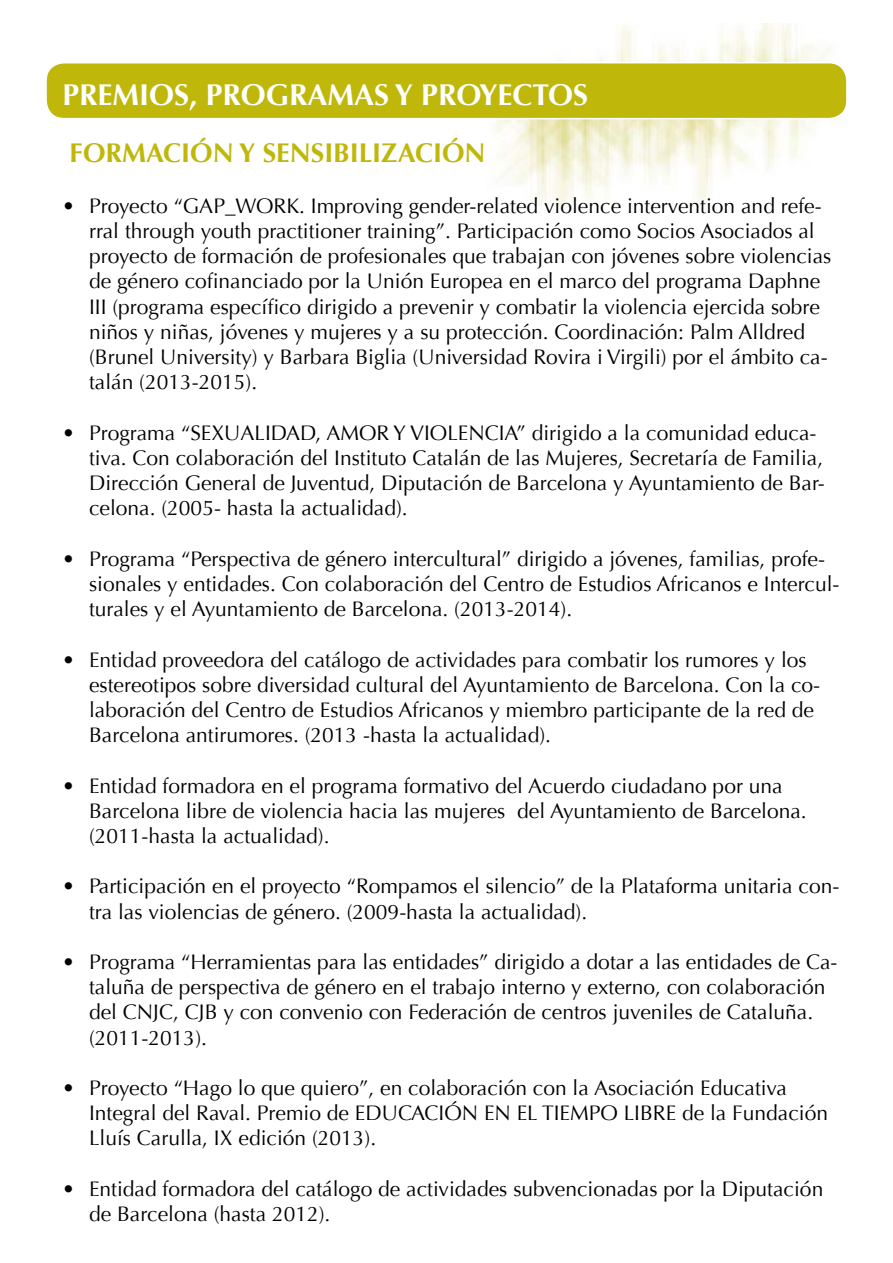
<style>
.page{position:relative;width:893px;height:1263px;background:#fff}
.page>*{position:absolute;margin:0;border:0;box-sizing:border-box;transform-origin:0 0}
.t1{font:700 30px "Optima";color:#fff}
.t2{font:700 27px "Optima";color:#bfb70a}
.t3{font:21px/25.2px "Optima";color:#000}
</style>
<div class="page">
<img style="left:492px;top:112px;width:352px;height:94px">
<div style="left:46px;top:63px;width:801px;height:56px;background:#bfb70a;border-radius:18px"></div>
<div style="left:45px;top:62px;width:803px;height:57px;border:2px solid #fff;border-radius:18px"></div>
<h1 class="t1" style="left:62px;top:77px;width:20px">PREM</h1>
<h1 class="t1" style="left:139px;top:77px;width:88px">IOS, PROGRAMAS</h1>
<h1 class="t1" style="left:395px;top:77px;width:46px">Y PROYE</h1>
<h1 class="t1" style="left:512px;top:77px;width:39px">CTOS</h1>
<p class="t2" style="left:70px;top:138px;width:417px">FORMACIÓN Y SENSI BI LIZACIÓN</p>
<p class="t3" style="left:89px;top:193px;width:744px;text-indent:-27px">• Proyecto “GAP_WORK. Improving gender-related violence intervention and refe&shy;rral through youth practitioner training”. Participación como Socios Asociados al proyecto de formación de profesionales que trabajan con jóvenes sobre violencias de género cofinanciado por la Unión Europea en el marco del programa Daphne III (programa específico dirigido a prevenir y combatir la violencia ejercida sobre niños y niñas, jóvenes y mujeres y a su protección. Coordinación: Palm Alldred (Brunel University) y Barbara Biglia (Universidad Rovira i Virgili) por el ámbito ca&shy;talán (2013-2015).</p>
<p class="t3" style="left:89px;top:420px;width:737px;text-indent:-27px">• Programa “SEXUALIDAD, AMOR Y VIOLENCIA” dirigido a la comunidad educa&shy;tiva. Con colaboración del Instituto Catalán de las Mujeres, Secretaría de Familia, Dirección General de Juventud, Diputación de Barcelona y Ayuntamiento de Bar&shy;celona. (2005- hasta la actualidad).</p>
<p class="t3" style="left:89px;top:546px;width:752px;text-indent:-27px">• Programa “Perspectiva de género intercultural” dirigido a jóvenes, familias, profe&shy;sionales y entidades. Con colaboración del Centro de Estudios Africanos e Intercul&shy;turales y el Ayuntamiento de Barcelona. (2013-2014).</p>
<p class="t3" style="left:89px;top:647px;width:733px;text-indent:-27px">• Entidad proveedora del catálogo de actividades para combatir los rumores y los estereotipos sobre diversidad cultural del Ayuntamiento de Barcelona. Con la co&shy;laboración del Centro de Estudios Africanos y miembro participante de la red de Barcelona antirumores. (2013 -hasta la actualidad).</p>
<p class="t3" style="left:89px;top:773px;width:719px;text-indent:-27px">• Entidad formadora en el programa formativo del Acuerdo ciudadano por una<br>Barcelona libre de violencia hacia las mujeres del Ayuntamiento de Barcelona. (2011-hasta la actualidad).</p>
<p class="t3" style="left:89px;top:874px;width:752px;text-indent:-27px">• Participación en el proyecto “Rompamos el silencio” de la Plataforma unitaria con&shy;tra las violencias de género. (2009-hasta la actualidad).</p>
<p class="t3" style="left:89px;top:949px;width:750px;text-indent:-27px">• Programa “Herramientas para las entidades” dirigido a dotar a las entidades de Ca&shy;taluña de perspectiva de género en el trabajo interno y externo, con colaboración del CNJC, CJB y con convenio con Federación de centros juveniles de Cataluña. (2011-2013).</p>
<p class="t3" style="left:89px;top:1075px;width:740px;text-indent:-27px">• Proyecto “Hago lo que quiero”, en colaboración con la Asociación Educativa<br>Integral del Raval. Premio de EDUCACIÓN EN EL TIEMPO LIBRE de la Fundación<br>Lluís Carulla, IX edición (2013).</p>
<p class="t3" style="left:89px;top:1176px;width:736px;text-indent:-27px">• Entidad formadora del catálogo de actividades subvencionadas por la Diputación de Barcelona (hasta 2012).</p>
</div>
